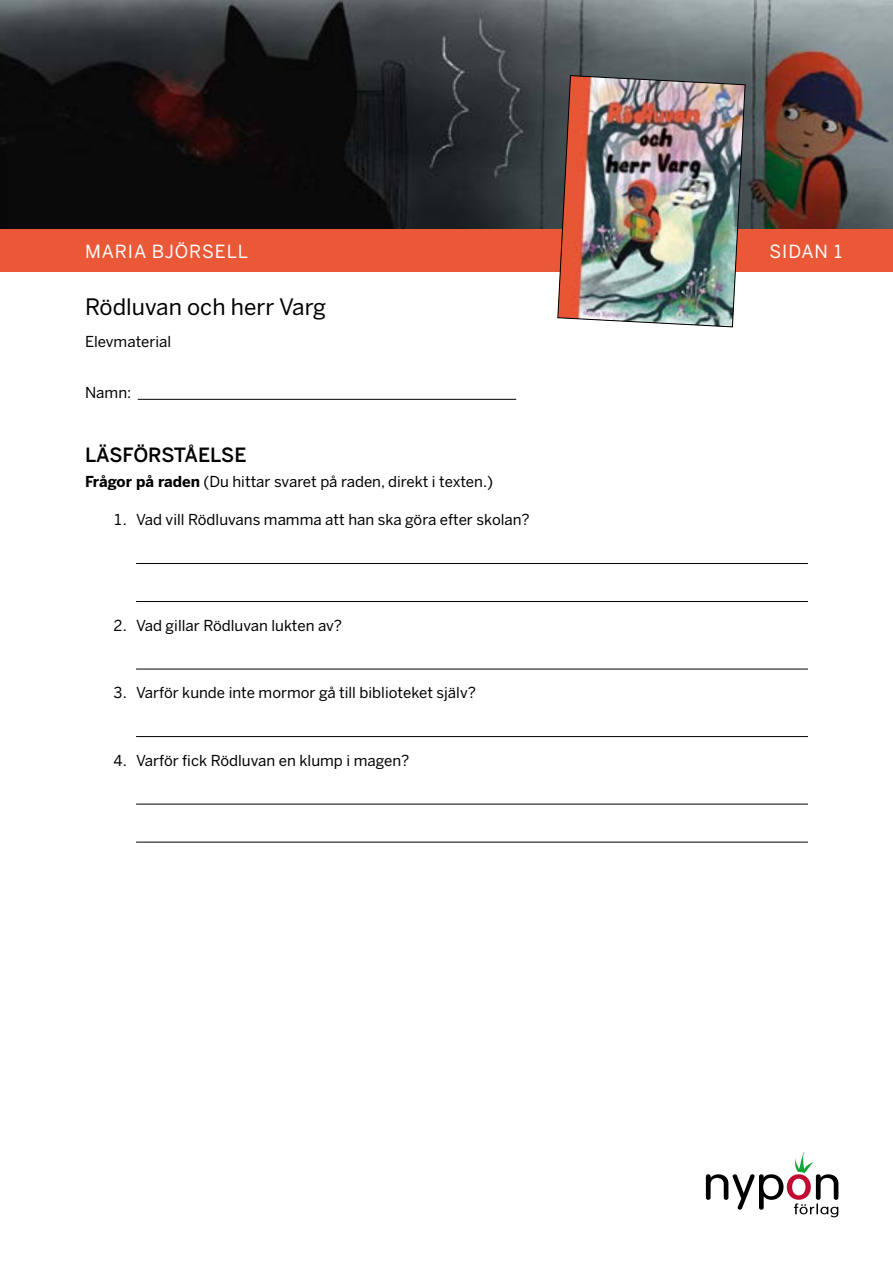
<style>
.page{position:relative;width:893px;height:1263px;background:#fff}
.page>*{position:absolute;margin:0;border:0;box-sizing:border-box;transform-origin:0 0}
.t1{font:22.5px "Benton Sans";color:#000}
.t2{font:500 19.5px "Benton Sans";letter-spacing:-.005em;color:#000}
.t3{font:18px "Benton Sans";letter-spacing:.05em;color:#fff}
.t4{font:15px "Benton Sans";color:#000}
.s1{font-weight:700}
</style>
<div class="page">
<img style="left:0;top:0;width:893px;height:230px">
<div style="left:0;top:230px;width:893px;height:42px;background:#eb5837"></div>
<img style="left:557px;top:75px;width:189px;height:253px">
<svg style="left:706px;top:1152px;width:132px;height:65px"></svg>
<hr style="left:138px;top:399px;width:378px;height:1px;background:#000">
<hr style="left:136px;top:563px;width:672px;height:1px;background:#000">
<hr style="left:136px;top:601px;width:672px;height:1px;background:#000">
<hr style="left:136px;top:669px;width:672px;height:1px;background:#000">
<hr style="left:136px;top:736px;width:672px;height:1px;background:#000">
<hr style="left:136px;top:804px;width:672px;height:1px;background:#000">
<hr style="left:136px;top:842px;width:672px;height:1px;background:#000">
<p class="t3" style="left:85px;top:241px;width:165px">MARIA BJÖRSELL</p>
<h1 class="t1" style="left:85px;top:294px;width:243px">Rödluvan och herr Varg</h1>
<p class="t4" style="left:85px;top:333px;width:88px">Elevmaterial</p>
<p class="t4" style="left:85px;top:384px;width:48px">Namn:</p>
<h2 class="t2" style="left:85px;top:443px;width:163px">LÄSFÖRSTÅELSE</h2>
<p class="t4" style="left:85px;top:473px;width:410px"><span class="s1">Frågor på raden</span> (Du hittar svaret på raden, direkt i texten.)</p>
<p class="t4" style="left:113px;top:511px;width:418px">1. Vad vill Rödluvans mamma att han ska göra efter skolan?</p>
<p class="t4" style="left:113px;top:616px;width:231px">2. Vad gillar Rödluvan lukten av?</p>
<p class="t4" style="left:113px;top:684px;width:364px">3. Varför kunde inte mormor gå till biblioteket själv?</p>
<p class="t4" style="left:113px;top:751px;width:298px">4. Varför fick Rödluvan en klump i magen?</p>
<p class="t3" style="left:769px;top:241px;width:74px">SIDAN 1</p>
</div>
